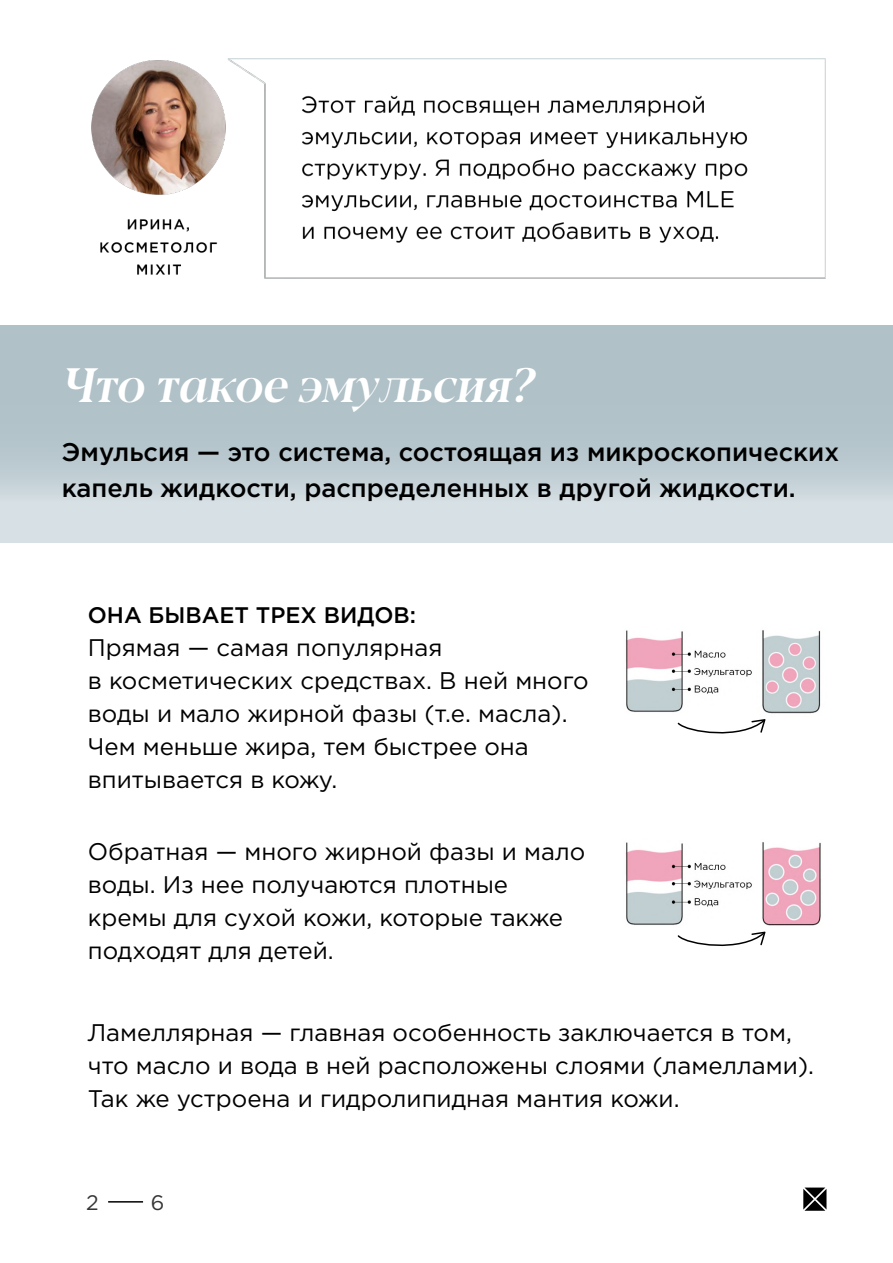
<style>
.page{position:relative;width:893px;height:1263px;background:#fff}
.page>*{position:absolute;margin:0;border:0;box-sizing:border-box;transform-origin:0 0}
.t1{font:italic 500 48px "Blacker Pro Dis";color:#fff}
.t2{font:500 25.5px/36px "Gotham Pro";color:#000}
.t3{font:24px/33px "Gotham Pro";color:#000}
.t4{font:500 22.5px "Gotham Pro";color:#000}
.t5{font:21px "Gotham Pro";color:#353535}
</style>
<div class="page">
<div style="left:0;top:326px;width:893px;height:216px;background:linear-gradient(to bottom,#a4b8bf,#d4dee3)"></div>
<svg style="left:803px;top:1187px;width:23px;height:24px"></svg>
<hr style="left:108px;top:1201px;width:35px;height:1px;background:#000">
<svg style="left:677px;top:719px;width:89px;height:15px"></svg>
<svg style="left:677px;top:931px;width:89px;height:16px"></svg>
<img style="left:626px;top:630px;width:126px;height:82px">
<img style="left:762px;top:630px;width:59px;height:84px">
<img style="left:626px;top:842px;width:126px;height:83px">
<img style="left:762px;top:842px;width:59px;height:84px">
<img style="left:91px;top:58px;width:734px;height:221px">
<h1 class="t1" style="left:63px;top:352px;width:473px">Что такое эмульсия?</h1>
<p class="t2" style="left:62px;top:433px;width:779px">Эмульсия — это система, состоящая из микроскопических капель жидкости, распределенных в другой жидкости.</p>
<p class="t4" style="left:88px;top:603px;width:330px">ОНА БЫВАЕТ ТРЕХ ВИДОВ:</p>
<p class="t3" style="left:88px;top:631px;width:502px">Прямая — самая популярная<br>в косметических средствах. В ней много воды и мало жирной фазы (т.е. масла).<br>Чем меньше жира, тем быстрее она впитывается в кожу.</p>
<p class="t3" style="left:88px;top:835px;width:499px">Обратная — много жирной фазы и мало воды. Из нее получаются плотные кремы для сухой кожи, которые также подходят для детей.</p>
<p class="t3" style="left:88px;top:1015px;width:728px">Ламеллярная — главная особенность заключается в том, что масло и вода в ней расположены слоями (ламеллами).<br>Так же устроена и гидролипидная мантия кожи.</p>
<p class="t5" style="left:86px;top:1190px;width:14px">2</p>
<p class="t5" style="left:151px;top:1190px;width:15px">6</p>
</div>
